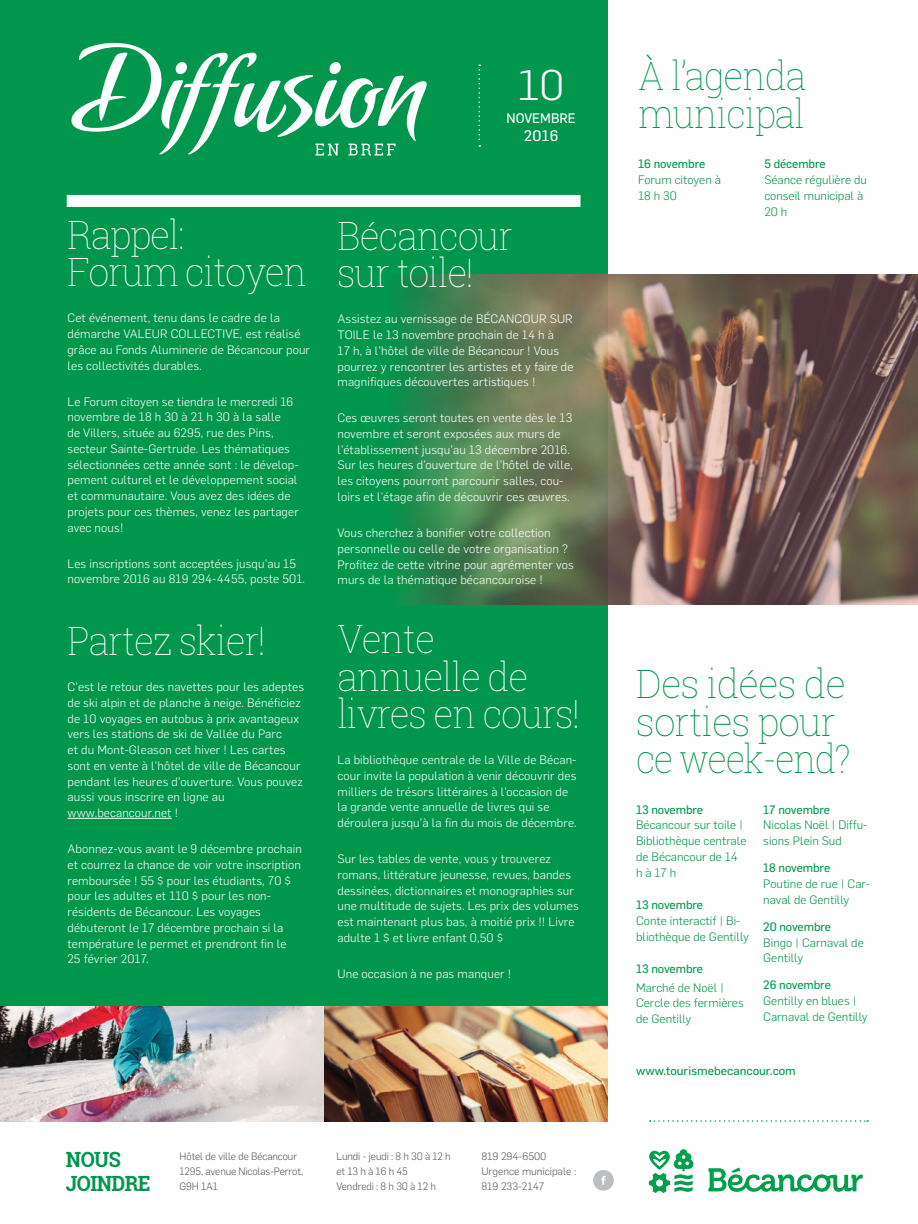
<style>
.page{position:relative;width:918px;height:1224px;background:#fff}
.page>*{position:absolute;margin:0;border:0;box-sizing:border-box;transform-origin:0 0}
.t1{font:300 42px "Flama";color:#fff}
.t2{font:100 39px/37.5px "Roboto Slab";letter-spacing:-.03em;color:#fff;scale:.95 1}
.t3{font:100 39px/37.5px "Roboto Slab";letter-spacing:-.03em;color:#00964c}
.t4{font:100 39px/37.5px "Roboto Slab";letter-spacing:-.03em;color:#00964c;scale:.95 1}
.t5{font:700 21px/24px "Roboto Slab";letter-spacing:-.03em;color:#00964c;scale:.95 1}
.t6{font:15px "Flama Basic";color:#fff}
.t7{font:13.5px "Flama Basic";color:#fff}
.t8{font:300 12px/15.8px "Flama";letter-spacing:.01em;color:#fff}
.t9{font:300 12px/15.8px "Flama";color:#00964c}
.t10{font:12px "Flama Basic";letter-spacing:-.01em;color:#00964c}
.t11{font:300 10.5px/15px "Flama";letter-spacing:-.01em;color:#58595b}
</style>
<div class="page">
<div style="left:0;top:0;width:608px;height:1072px;background:#00964c"></div>
<img style="left:0;top:1006px;width:608px;height:116px">
<div style="left:67px;top:195px;width:513px;height:12px;background:#fff"></div>
<svg style="left:71px;top:43px;width:356px;height:112px"></svg>
<svg style="left:650px;top:1120px;width:218px;height:2px"></svg>
<svg style="left:479px;top:64px;width:1px;height:83px"></svg>
<svg style="left:593px;top:1170px;width:21px;height:21px"></svg>
<svg style="left:649px;top:1149px;width:44px;height:44px"></svg>
<svg style="left:709px;top:1168px;width:154px;height:24px"></svg>
<img style="left:395px;top:274px;width:523px;height:330px">
<hr style="left:68px;top:818px;width:104px;height:1px;background:#fff">
<h1 class="t1" style="left:518px;top:57px;width:47px">10</h1>
<p class="t7" style="left:507px;top:108px;width:71px">NOVEMBRE</p>
<p class="t6" style="left:524px;top:125px;width:36px">2016</p>
<h2 class="t2" style="left:68px;top:215px;width:254px">Rappel:<br>Forum citoyen</h2>
<p class="t8" style="left:68px;top:310px;width:244px">Cet événement, tenu dans le cadre de la démarche VALEUR COLLECTIVE, est réalisé grâce au Fonds Aluminerie de Bécancour pour les collectivités durables.</p>
<p class="t8" style="left:68px;top:393px;width:233px">Le Forum citoyen se tiendra le mercredi 16 novembre de 18 h 30 à 21 h 30 à la salle<br>de Villers, située au 6295, rue des Pins, secteur Sainte-Gertrude. Les thématiques sélectionnées cette année sont : le dévelop&shy;pement culturel et le développement social et communautaire. Vous avez des idées de projets pour ces thèmes, venez les partager avec nous!</p>
<p class="t8" style="left:68px;top:555px;width:239px">Les inscriptions sont acceptées jusqu’au 15 novembre 2016 au 819 294-4455, poste 501.</p>
<h2 class="t2" style="left:68px;top:621px;width:211px">Partez skier!</h2>
<p class="t8" style="left:68px;top:678px;width:238px">C'est le retour des navettes pour les adeptes de ski alpin et de planche à neige. Bénéficiez de 10 voyages en autobus à prix avantageux vers les stations de ski de Vallée du Parc<br>et du Mont-Gleason cet hiver ! Les cartes sont en vente à l'hôtel de ville de Bécancour pendant les heures d’ouverture. Vous pouvez aussi vous inscrire en ligne au www.becancour.net !</p>
<p class="t8" style="left:68px;top:840px;width:236px">Abonnez-vous avant le 9 décembre prochain et courrez la chance de voir votre inscription remboursée ! 55 $ pour les étudiants, 70 $ pour les adultes et 110 $ pour les non&shy;résidents de Bécancour. Les voyages débuteront le 17 décembre prochain si la température le permet et prendront fin le 25 février 2017.</p>
<h2 class="t2" style="left:338px;top:216px;width:186px">Bécancour sur toile!</h2>
<p class="t8" style="left:338px;top:310px;width:238px">Assistez au vernissage de BÉCANCOUR SUR TOILE le 13 novembre prochain de 14 h à<br>17 h, à l’hôtel de ville de Bécancour ! Vous pourrez y rencontrer les artistes et y faire de magnifiques découvertes artistiques !</p>
<p class="t8" style="left:338px;top:409px;width:237px">Ces œuvres seront toutes en vente dès le 13 novembre et seront exposées aux murs de l’établissement jusqu’au 13 décembre 2016.<br>Sur les heures d’ouverture de l’hôtel de ville, les citoyens pourront parcourir salles, cou&shy;loirs et l’étage afin de découvrir ces œuvres.</p>
<p class="t8" style="left:338px;top:524px;width:238px">Vous cherchez à bonifier votre collection personnelle ou celle de votre organisation ?<br>Profitez de cette vitrine pour agrémenter vos murs de la thématique bécancouroise !</p>
<h2 class="t2" style="left:338px;top:619px;width:257px">Vente annuelle de livres en cours!</h2>
<p class="t8" style="left:338px;top:751px;width:241px">La bibliothèque centrale de la Ville de Bécan&shy;cour invite la population à venir découvrir des milliers de trésors littéraires à l’occasion de la grande vente annuelle de livres qui se déroulera jusqu’à la fin du mois de décembre.</p>
<p class="t8" style="left:338px;top:850px;width:243px">Sur les tables de vente, vous y trouverez romans, littérature jeunesse, revues, bandes dessinées, dictionnaires et monographies sur une multitude de sujets. Les prix des volumes est maintenant plus bas, à moitié prix !! Livre adulte 1 $ et livre enfant 0,50 $</p>
<p class="t8" style="left:338px;top:965px;width:175px">Une occasion à ne pas manquer !</p>
<h3 class="t5" style="left:66px;top:1147px;width:91px">NOUS<br>JOINDRE</h3>
<p class="t11" style="left:336px;top:1148px;width:116px">Lundi - jeudi : 8 h 30 à 12 h et 13 h à 16 h 45<br>Vendredi : 8 h 30 à 12 h</p>
<p class="t11" style="left:180px;top:1148px;width:125px">Hôtel de ville de Bécancour<br>1295, avenue Nicolas-Perrot,<br>G9H 1A1</p>
<p class="t11" style="left:481px;top:1148px;width:96px">819 294-6500<br>Urgence municipale :<br>819 233-2147</p>
<h2 class="t4" style="left:638px;top:57px;width:178px">À l’agenda municipal</h2>
<p class="t10" style="left:638px;top:156px;width:69px">16 novembre</p>
<p class="t9" style="left:638px;top:171px;width:84px">Forum citoyen à<br>18 h 30</p>
<p class="t10" style="left:764px;top:156px;width:63px">5 décembre</p>
<p class="t9" style="left:764px;top:171px;width:104px">Séance régulière du conseil municipal à<br>20 h</p>
<h2 class="t3" style="left:636px;top:664px;width:216px">Des idées de sorties pour ce week-end?</h2>
<p class="t10" style="left:636px;top:801px;width:69px">13 novembre</p>
<p class="t9" style="left:636px;top:817px;width:112px">Bécancour sur toile |<br>Bibliothèque centrale de Bécancour de 14 h à 17 h</p>
<p class="t10" style="left:636px;top:896px;width:69px">13 novembre</p>
<p class="t9" style="left:636px;top:912px;width:114px">Conte interactif | Bi&shy;bliothèque de Gentilly</p>
<p class="t10" style="left:636px;top:960px;width:69px">13 novembre</p>
<p class="t9" style="left:636px;top:979px;width:109px">Marché de Noël |<br>Cercle des fermières de Gentilly</p>
<p class="t10" style="left:763px;top:801px;width:68px">17 novembre</p>
<p class="t9" style="left:763px;top:817px;width:106px">Nicolas Noël | Diffu&shy;sions Plein Sud</p>
<p class="t10" style="left:763px;top:860px;width:69px">18 novembre</p>
<p class="t9" style="left:763px;top:875px;width:109px">Poutine de rue | Car&shy;naval de Gentilly</p>
<p class="t10" style="left:763px;top:918px;width:69px">20 novembre</p>
<p class="t9" style="left:763px;top:934px;width:102px">Bingo | Carnaval de<br>Gentilly</p>
<p class="t10" style="left:763px;top:977px;width:69px">26 novembre</p>
<p class="t9" style="left:763px;top:992px;width:106px">Gentilly en blues |<br>Carnaval de Gentilly</p>
<p class="t10" style="left:636px;top:1062px;width:161px">www.tourismebecancour.com</p>
</div>
